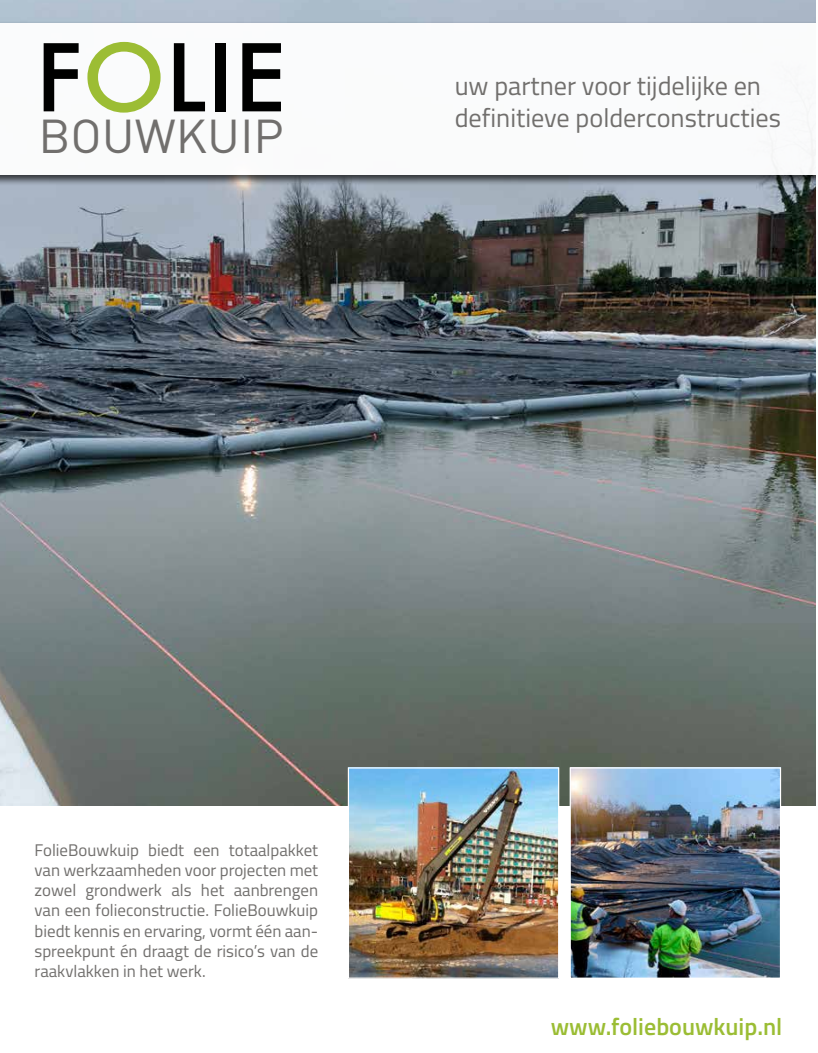
<style>
.page{position:relative;width:818px;height:1053px;background:#fff}
.page>*{position:absolute;margin:0;border:0;box-sizing:border-box;transform-origin:0 0}
.t1{font:500 90.38px "Futura";color:#000}
.t2{font:46.88px "DIN Pro";color:#716f6d}
.t3{font:26.25px/31.5px "Titillium";color:#716f6d}
.t4{font:600 24px "Titillium";color:#9bbd34}
.t5{font:16.88px/20.2px "Titillium";color:#716f6d;text-align:justify}
.s1{color:#9cbd34}
</style>
<div class="page">
<img style="left:0;top:0;width:815px;height:805px">
<div style="left:0;top:21px;width:815px;height:166px;background:#000;opacity:.75"></div>
<div style="left:0;top:23px;width:815px;height:152px;background:#fff"></div>
<img style="left:350px;top:769px;width:207px;height:207px">
<div style="left:348px;top:767px;width:211px;height:211px;border:1px solid #fff"></div>
<img style="left:571px;top:769px;width:208px;height:207px">
<div style="left:569px;top:767px;width:212px;height:211px;border:1px solid #fff"></div>
<h1 class="t1" style="left:35px;top:16px;width:253px">F<span class="s1">O</span>LIE</h1>
<h2 class="t2" style="left:38px;top:104px;width:247px">BOUWKUIP</h2>
<h3 class="t3" style="left:454px;top:69px;width:328px">uw partner voor tijdelijke en definitieve polderconstructies</h3>
<p class="t5" style="left:35px;top:838px;width:285px">FolieBouwkuip biedt een totaalpakket van werkzaamheden voor projecten met zowel grondwerk als het aanbrengen van een folieconstructie. FolieBouwkuip biedt kennis en ervaring, vormt één aan&shy;spreekpunt én draagt de risico’s van de raakvlakken in het werk.</p>
<h3 class="t4" style="left:550px;top:1008px;width:233px">www.foliebouwkuip.nl</h3>
</div>
